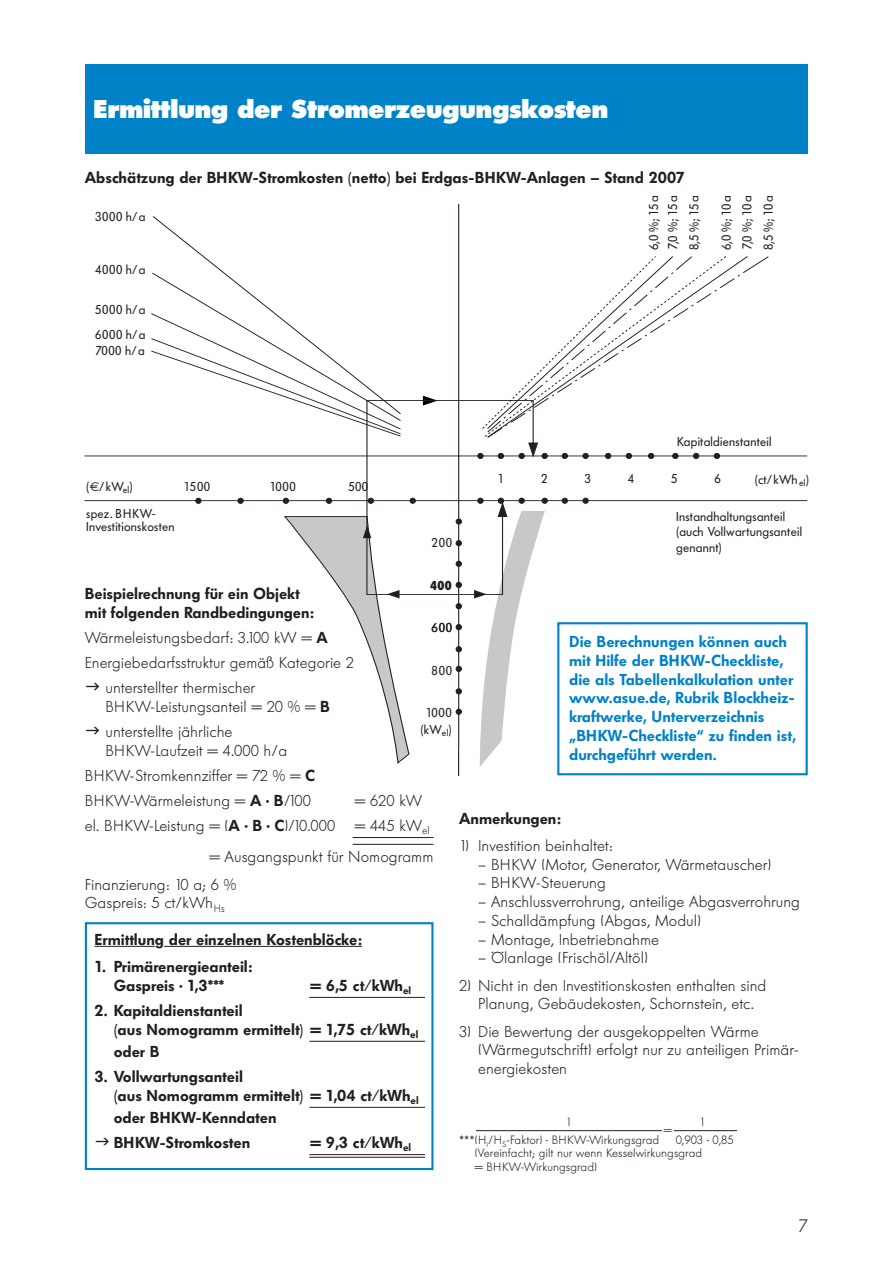
<style>
.page{position:relative;width:893px;height:1263px;background:#fff}
.page>*{position:absolute;margin:0;border:0;box-sizing:border-box;transform-origin:0 0}
.t1{font:800 25.5px "Futura BQ";color:#fff}
.t2{font:300 18px "Futura BQ";color:#231f20}
.t3{font:300 15.75px/25.2px "Futura BQ";color:#231f20}
.t4{font:600 15.75px/18.8px "Futura BQ";color:#231f20}
.t5{font:600 15.75px/18.8px "Futura BQ";color:#0082c8}
.t6{font:12.75px/21px "Futura BQ";letter-spacing:.02em;color:#231f20}
.t7{font:12.75px/24.5px "Futura BQ";letter-spacing:.04em;color:#231f20}
.t8{font:800 12.75px "Futura Condensed BQ";color:#231f20}
.t9{font:300 12px/13.5px "Futura BQ";color:#231f20}
.s1{font-family:"Euro Sans"}
.s2{font-weight:600}
</style>
<div class="page">
<div style="left:85px;top:922px;width:348px;height:248px;border:2px solid #0082c8"></div>
<div style="left:85px;top:64px;width:723px;height:90px;background:#0082c8"></div>
<hr style="left:476px;top:1130px;width:261px;height:1px;background:#231f20">
<div style="left:662px;top:1123px;width:12px;height:18px;background:#fff"></div>
<svg style="left:150px;top:313px;width:309px;height:462px"></svg>
<svg style="left:283px;top:256px;width:444px;height:511px"></svg>
<hr style="left:353px;top:844px;width:80px;height:1px;background:#231f20">
<hr style="left:353px;top:837px;width:80px;height:1px;background:#231f20">
<div style="left:557px;top:622px;width:251px;height:153px;border:2px solid #0082c8"></div>
<hr style="left:95px;top:946px;width:60px;height:1px;background:#231f20">
<hr style="left:164px;top:946px;width:112px;height:1px;background:#231f20">
<hr style="left:276px;top:946px;width:66px;height:1px;background:#231f20">
<svg style="left:341px;top:946px;width:21px;height:1px"></svg>
<hr style="left:309px;top:997px;width:116px;height:1px;background:#231f20">
<hr style="left:309px;top:1041px;width:116px;height:1px;background:#231f20">
<hr style="left:309px;top:1107px;width:116px;height:1px;background:#231f20">
<hr style="left:309px;top:1157px;width:116px;height:1px;background:#231f20">
<hr style="left:309px;top:1154px;width:116px;height:1px;background:#231f20">
<h1 class="t1" style="left:93px;top:99px;width:516px">Ermittlung der Stromerzeugungskosten</h1>
<p class="t4" style="left:85px;top:170px;width:602px">Abschätzung der BHKW-Stromkosten (netto) bei Erdgas-BHKW-Anlagen – Stand 2007</p>
<p class="t6" style="left:95px;top:207px;width:52px">3000 h/a</p>
<p class="t6" style="left:645px;top:250px;width:57px;line-height:19px;rotate:-90deg">6,0 %; 15 a<br>7,0 %; 15 a</p>
<p class="t6" style="left:684px;top:250px;width:57px;rotate:-90deg">8,5 %; 15 a</p>
<p class="t6" style="left:717px;top:250px;width:57px;text-align:justify;rotate:-90deg">6,0 %; 10 a 7,0 %; 10 a 8,5 %; 10 a</p>
<p class="t6" style="left:95px;top:260px;width:52px">4000 h/a</p>
<p class="t7" style="left:95px;top:299px;width:52px">5000 h/a<br>6000 h/a</p>
<p class="t6" style="left:96px;top:341px;width:50px">7000 h/a</p>
<p class="t6" style="left:677px;top:432px;width:96px">Kapitaldienstanteil</p>
<p class="t6" style="left:498px;top:469px;width:8px">1</p>
<p class="t6" style="left:541px;top:469px;width:8px">2</p>
<p class="t6" style="left:584px;top:469px;width:8px">3</p>
<p class="t6" style="left:628px;top:469px;width:8px">4</p>
<p class="t6" style="left:671px;top:469px;width:8px">5</p>
<p class="t6" style="left:714px;top:469px;width:8px">6</p>
<p class="t6" style="left:755px;top:470px;width:44px">(ct/kWh</p>
<p class="t6" style="left:90px;top:477px;width:45px"><span class="s1">€</span>/kW )</p>
<p class="t6" style="left:184px;top:477px;width:28px">1500</p>
<p class="t6" style="left:270px;top:477px;width:28px">1000</p>
<p class="t6" style="left:348px;top:477px;width:21px">500</p>
<p class="t6" style="left:86px;top:508px;width:90px;line-height:12.8px">spez. BHKW-<br>Investitionskosten</p>
<p class="t6" style="left:676px;top:510px;width:127px;line-height:15.3px">Instandhaltungsanteil (auch Vollwartungsanteil genannt)</p>
<p class="t6" style="left:432px;top:533px;width:22px">200</p>
<p class="t8" style="left:430px;top:580px;width:23px">400</p>
<p class="t6" style="left:432px;top:618px;width:22px">600</p>
<p class="t6" style="left:432px;top:661px;width:22px">800</p>
<p class="t6" style="left:421px;top:705px;width:33px;line-height:17px;text-indent:6px">1000 (kW</p>
<p class="t4" style="left:85px;top:585px;width:231px">Beispielrechnung für ein Objekt mit folgenden Randbedingungen:</p>
<p class="t3" style="left:85px;top:626px;width:245px">Wärmeleistungsbedarf: 3.100 kW = <span class="s2">A</span></p>
<p class="t3" style="left:85px;top:651px;width:270px">Energiebedarfsstruktur gemäß Kategorie 2</p>
<p class="t3" style="left:105px;top:676px;width:151px">unterstellter thermischer</p>
<p class="t3" style="left:105px;top:695px;width:226px">BHKW-Leistungsanteil = 20 % = <span class="s2">B </span>unterstellte jährliche</p>
<p class="t3" style="left:85px;top:739px;width:232px;text-align:center">BHKW-Laufzeit = 4.000 h/a<br>BHKW-Stromkennziffer = 72 % = <span class="s2">C<br></span>BHKW-Wärmeleistung = <span class="s2">A · B</span>/100</p>
<p class="t5" style="left:569px;top:633px;width:229px">Die Berechnungen können auch mit Hilfe der BHKW-Checkliste, die als Tabellenkalkulation unter www.asue.de, Rubrik Blockheiz&shy;kraftwerke, Unterverzeichnis „BHKW-Checkliste“ zu finden ist, durchgeführt werden.</p>
<p class="t3" style="left:85px;top:789px;width:346px;text-indent:270px">= 620 kW el. BHKW-Leistung = (<span class="s2">A · B · C</span>)/10.000 = 445 kW<sub>el</sub></p>
<p class="t3" style="left:85px;top:844px;width:350px;line-height:27.3px;text-indent:125px">= Ausgangspunkt für Nomogramm<br>Finanzierung: 10 a; 6 %</p>
<p class="t3" style="left:85px;top:892px;width:142px">Gaspreis: 5 ct/kWh<sub>Hs</sub></p>
<p class="t4" style="left:459px;top:810px;width:104px">Anmerkungen:</p>
<p class="t3" style="left:459px;top:834px;width:155px">1) Investition beinhaltet:</p>
<p class="t3" style="left:478px;top:853px;width:295px">– BHKW (Motor, Generator, Wärmetauscher)</p>
<p class="t3" style="left:478px;top:871px;width:129px">– BHKW-Steuerung</p>
<p class="t3" style="left:478px;top:890px;width:323px">– Anschlussverrohrung, anteilige Abgasverrohrung</p>
<p class="t3" style="left:478px;top:909px;width:224px">– Schalldämpfung (Abgas, Modul)</p>
<p class="t3" style="left:478px;top:928px;width:183px">– Montage, Inbetriebnahme</p>
<p class="t3" style="left:478px;top:946px;width:171px">– Ölanlage (Frischöl/Altöl)</p>
<p class="t3" style="left:459px;top:977px;width:309px;line-height:18.8px;text-align:center">2) Nicht in den Investitionskosten enthalten sind<br>Planung, Gebäudekosten, Schornstein, etc.</p>
<p class="t3" style="left:478px;top:1023px;width:322px;line-height:18.8px;text-indent:-19px">3) Die Bewertung der ausgekoppelten Wärme (Wärmegutschrift) erfolgt nur zu anteiligen Primär&shy;energiekosten</p>
<p class="t4" style="left:95px;top:931px;width:269px">Ermittlung der einzelnen Kostenblöcke:</p>
<p class="t4" style="left:95px;top:958px;width:159px;text-align:center">1. Primärenergieanteil:<br>Gaspreis · 1,3***</p>
<p class="t4" style="left:311px;top:977px;width:102px">= 6,5 ct/kWh<sub>el</sub></p>
<p class="t4" style="left:114px;top:1002px;width:306px;text-indent:-19px">2. Kapitaldienstanteil<br>(aus Nomogramm ermittelt) = 1,75 ct/kWh<sub>el</sub></p>
<p class="t4" style="left:114px;top:1043px;width:48px">oder B</p>
<p class="t4" style="left:114px;top:1068px;width:306px;text-indent:-19px">3. Vollwartungsanteil<br>(aus Nomogramm ermittelt) = 1,04 ct/kWh<sub>el</sub></p>
<p class="t4" style="left:114px;top:1106px;width:164px;line-height:25.2px">oder BHKW-Kenndaten<br>BHKW-Stromkosten</p>
<p class="t9" style="left:566px;top:1116px;width:8px">1</p>
<p class="t9" style="left:699px;top:1116px;width:8px">1</p>
<p class="t9" style="left:459px;top:1134px;width:202px">***(H<sub>i</sub>/H<sub>S</sub>-Faktor) · BHKW-Wirkungsgrad</p>
<p class="t9" style="left:664px;top:1124px;width:10px">=</p>
<p class="t9" style="left:475px;top:1134px;width:260px;text-indent:201px">0,903 · 0,85 (Vereinfacht; gilt nur wenn Kesselwirkungsgrad<br>= BHKW-Wirkungsgrad)</p>
<p class="t4" style="left:311px;top:1134px;width:102px">= 9,3 ct/kWh<sub>el</sub></p>
<p class="t2" style="left:798px;top:1218px;width:11px">7</p>
</div>
